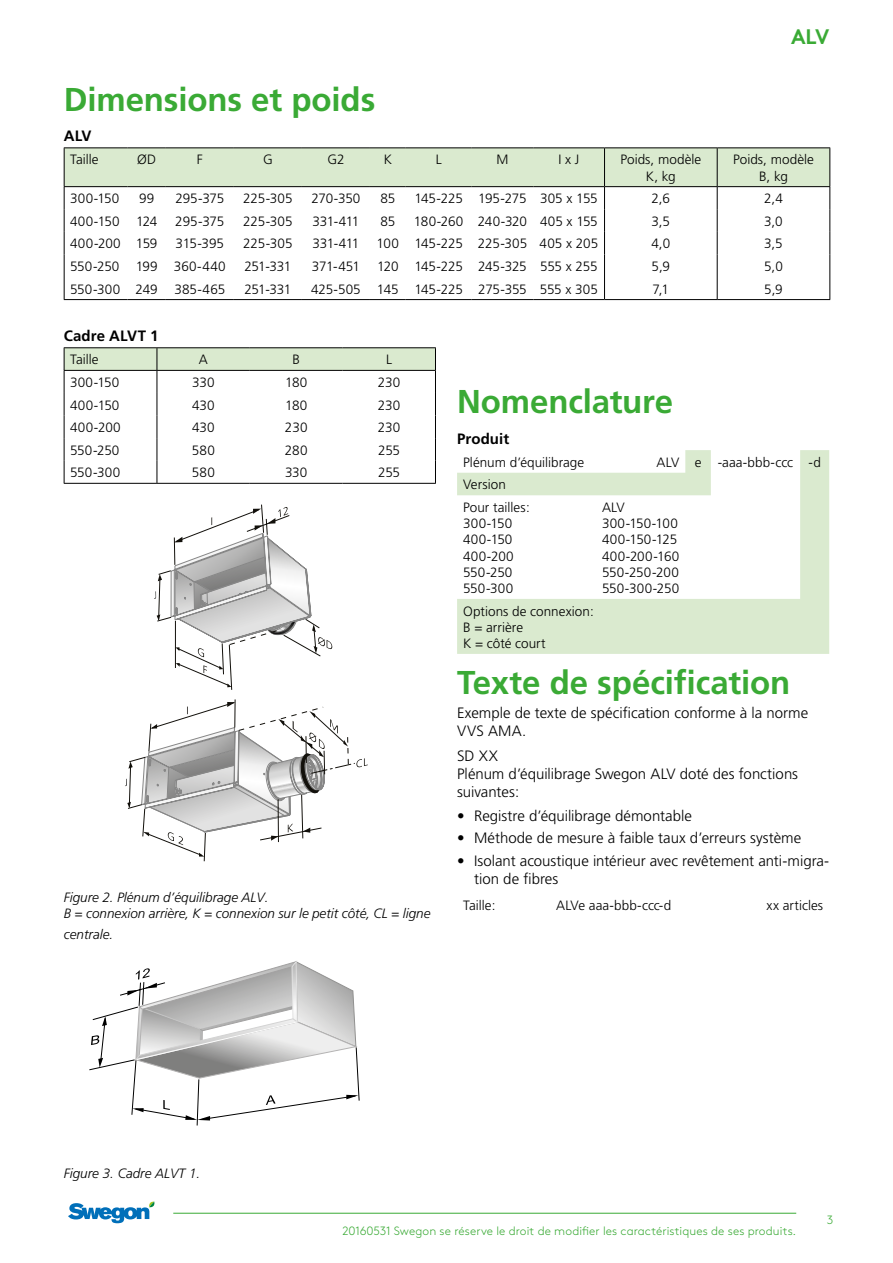
<style>
.page{position:relative;width:893px;height:1263px;background:#fff}
.page>*{position:absolute;margin:0;border:0;box-sizing:border-box;transform-origin:0 0}
.t1{font:700 33px "Frutiger";letter-spacing:-.005em;color:#3aaa35}
.t2{font:700 21px "Swegon Brown";color:#3aaa35}
.t3{font:300 15px/18px "Frutiger";color:#000}
.t4{font:700 15px "Frutiger";letter-spacing:.005em;color:#000}
.t5{font:300 13.5px/16.2px "Frutiger";color:#000}
.t6{font:italic 300 13.5px/16.2px "Frutiger";color:#000}
.t7{font:300 13.5px "Frutiger";letter-spacing:-.02em;color:#000}
.t8{font:300 12px "Swegon Brown";letter-spacing:.01em;color:#3aaa35}
</style>
<div class="page">
<hr style="left:173px;top:1213px;width:623px;height:1px;background:#3aaa35">
<svg style="left:68px;top:1201px;width:87px;height:22px"></svg>
<svg style="left:457px;top:450px;width:372px;height:204px"></svg>
<hr style="left:64px;top:347px;width:93px;height:1px;background:#000">
<hr style="left:157px;top:347px;width:93px;height:1px;background:#000">
<hr style="left:250px;top:347px;width:93px;height:1px;background:#000">
<hr style="left:343px;top:347px;width:93px;height:1px;background:#000">
<svg style="left:64px;top:348px;width:372px;height:135px"></svg>
<hr style="left:64px;top:483px;width:93px;height:1px;background:#000">
<hr style="left:157px;top:483px;width:93px;height:1px;background:#000">
<hr style="left:250px;top:483px;width:93px;height:1px;background:#000">
<hr style="left:343px;top:483px;width:93px;height:1px;background:#000">
<svg style="left:89px;top:961px;width:271px;height:165px"></svg>
<hr style="left:64px;top:147px;width:64px;height:1px;background:#000">
<hr style="left:128px;top:147px;width:38px;height:1px;background:#000">
<hr style="left:166px;top:147px;width:68px;height:1px;background:#000">
<hr style="left:234px;top:147px;width:68px;height:1px;background:#000">
<hr style="left:302px;top:147px;width:68px;height:1px;background:#000">
<hr style="left:370px;top:147px;width:36px;height:1px;background:#000">
<hr style="left:406px;top:147px;width:66px;height:1px;background:#000">
<hr style="left:472px;top:147px;width:61px;height:1px;background:#000">
<hr style="left:533px;top:147px;width:71px;height:1px;background:#000">
<hr style="left:604px;top:147px;width:113px;height:1px;background:#000">
<hr style="left:717px;top:147px;width:113px;height:1px;background:#000">
<hr style="left:64px;top:299px;width:64px;height:1px;background:#000">
<hr style="left:128px;top:299px;width:38px;height:1px;background:#000">
<hr style="left:166px;top:299px;width:68px;height:1px;background:#000">
<hr style="left:234px;top:299px;width:68px;height:1px;background:#000">
<hr style="left:302px;top:299px;width:68px;height:1px;background:#000">
<hr style="left:370px;top:299px;width:36px;height:1px;background:#000">
<hr style="left:406px;top:299px;width:66px;height:1px;background:#000">
<hr style="left:472px;top:299px;width:61px;height:1px;background:#000">
<hr style="left:533px;top:299px;width:71px;height:1px;background:#000">
<hr style="left:604px;top:299px;width:113px;height:1px;background:#000">
<hr style="left:717px;top:299px;width:113px;height:1px;background:#000">
<svg style="left:64px;top:148px;width:766px;height:151px"></svg>
<svg style="left:253px;top:504px;width:79px;height:153px"></svg>
<svg style="left:154px;top:509px;width:136px;height:353px"></svg>
<svg style="left:199px;top:853px;width:5px;height:3px"></svg>
<svg style="left:125px;top:699px;width:243px;height:146px"></svg>
<h2 class="t2" style="left:791px;top:20px;width:40px">ALV</h2>
<h1 class="t1" style="left:64px;top:80px;width:313px">Dimensions et poids</h1>
<p class="t4" style="left:64px;top:127px;width:29px">ALV</p>
<p class="t5" style="left:70px;top:152px;width:30px">Taille</p>
<p class="t5" style="left:137px;top:152px;width:21px">ØD</p>
<p class="t5" style="left:197px;top:152px;width:7px">F</p>
<p class="t5" style="left:263px;top:152px;width:11px">G</p>
<p class="t5" style="left:327px;top:152px;width:19px">G2</p>
<p class="t5" style="left:384px;top:152px;width:10px">K</p>
<p class="t5" style="left:436px;top:152px;width:7px">L</p>
<p class="t5" style="left:496px;top:152px;width:14px">M</p>
<p class="t5" style="left:558px;top:152px;width:22px">I x J</p>
<p class="t5" style="left:620px;top:152px;width:83px;text-align:center">Poids, modèle<br>K, kg</p>
<p class="t5" style="left:733px;top:152px;width:83px;text-align:center">Poids, modèle<br>B, kg</p>
<p class="t5" style="left:70px;top:190px;width:51px">300-150</p>
<p class="t5" style="left:139px;top:190px;width:17px">99</p>
<p class="t5" style="left:175px;top:190px;width:51px">295-375</p>
<p class="t5" style="left:243px;top:190px;width:51px">225-305</p>
<p class="t5" style="left:311px;top:190px;width:51px">270-350</p>
<p class="t5" style="left:380px;top:190px;width:16px">85</p>
<p class="t7" style="left:414px;top:191px;width:185px">145-225 195-275 305 x 155</p>
<p class="t5" style="left:652px;top:190px;width:20px">2,6</p>
<p class="t5" style="left:764px;top:190px;width:20px">2,4</p>
<p class="t5" style="left:70px;top:213px;width:89px">400-150 124</p>
<p class="t5" style="left:175px;top:213px;width:51px">295-375</p>
<p class="t5" style="left:243px;top:213px;width:51px">225-305</p>
<p class="t5" style="left:312px;top:213px;width:48px">331-411</p>
<p class="t5" style="left:380px;top:213px;width:16px">85</p>
<p class="t5" style="left:414px;top:213px;width:185px">180-260 240-320 405 x 155</p>
<p class="t5" style="left:652px;top:213px;width:20px">3,5</p>
<p class="t5" style="left:764px;top:213px;width:20px">3,0</p>
<p class="t5" style="left:70px;top:236px;width:89px">400-200 159</p>
<p class="t5" style="left:176px;top:236px;width:50px">315-395</p>
<p class="t5" style="left:243px;top:236px;width:51px">225-305</p>
<p class="t5" style="left:312px;top:236px;width:48px">331-411</p>
<p class="t5" style="left:377px;top:236px;width:223px">100 145-225 225-305 405 x 205</p>
<p class="t5" style="left:651px;top:236px;width:20px">4,0</p>
<p class="t5" style="left:764px;top:236px;width:20px">3,5</p>
<p class="t5" style="left:70px;top:258px;width:157px">550-250 199 360-440</p>
<p class="t5" style="left:244px;top:258px;width:48px">251-331</p>
<p class="t5" style="left:312px;top:258px;width:49px">371-451</p>
<p class="t7" style="left:377px;top:259px;width:222px">120 145-225 245-325 555 x 255</p>
<p class="t5" style="left:652px;top:258px;width:20px">5,9</p>
<p class="t5" style="left:764px;top:258px;width:20px">5,0</p>
<p class="t5" style="left:70px;top:281px;width:157px">550-300 249 385-465</p>
<p class="t5" style="left:244px;top:281px;width:48px">251-331</p>
<p class="t5" style="left:311px;top:281px;width:288px">425-505 145 145-225 275-355 555 x 305</p>
<p class="t5" style="left:653px;top:281px;width:18px">7,1</p>
<p class="t5" style="left:764px;top:281px;width:20px">5,9</p>
<p class="t4" style="left:64px;top:327px;width:96px">Cadre ALVT 1</p>
<p class="t5" style="left:70px;top:352px;width:30px">Taille</p>
<p class="t5" style="left:199px;top:352px;width:11px">A</p>
<p class="t5" style="left:292px;top:352px;width:9px">B</p>
<p class="t5" style="left:386px;top:352px;width:7px">L</p>
<p class="t5" style="left:70px;top:374px;width:51px">300-150</p>
<p class="t5" style="left:192px;top:374px;width:24px">330</p>
<p class="t5" style="left:285px;top:374px;width:24px">180</p>
<p class="t5" style="left:378px;top:374px;width:24px">230</p>
<p class="t5" style="left:70px;top:397px;width:51px">400-150</p>
<p class="t5" style="left:192px;top:397px;width:24px">430</p>
<p class="t5" style="left:285px;top:397px;width:24px">180</p>
<p class="t5" style="left:378px;top:397px;width:24px">230</p>
<p class="t5" style="left:70px;top:419px;width:52px">400-200</p>
<p class="t5" style="left:192px;top:419px;width:24px">430</p>
<p class="t5" style="left:285px;top:419px;width:24px">230</p>
<p class="t5" style="left:378px;top:419px;width:24px">230</p>
<p class="t5" style="left:70px;top:442px;width:51px">550-250</p>
<p class="t5" style="left:192px;top:442px;width:24px">580</p>
<p class="t5" style="left:285px;top:442px;width:24px">280</p>
<p class="t5" style="left:378px;top:442px;width:23px">255</p>
<p class="t5" style="left:70px;top:464px;width:52px">550-300</p>
<p class="t5" style="left:192px;top:464px;width:24px">580</p>
<p class="t5" style="left:285px;top:464px;width:24px">330</p>
<p class="t5" style="left:378px;top:464px;width:23px">255</p>
<p class="t6" style="left:64px;top:889px;width:368px">Figure 2. Plénum d’équilibrage ALV.<br>B = connexion arrière, K = connexion sur le petit côté, CL = ligne</p>
<p class="t6" style="left:64px;top:926px;width:51px">centrale.</p>
<h1 class="t1" style="left:457px;top:382px;width:218px">Nomenclature</h1>
<p class="t4" style="left:457px;top:430px;width:54px">Produit</p>
<p class="t5" style="left:463px;top:454px;width:123px">Plénum d’équilibrage</p>
<p class="t5" style="left:657px;top:454px;width:166px">ALV e -aaa-bbb-ccc -d</p>
<p class="t5" style="left:463px;top:473px;width:68px;line-height:22.6px">Version<br>Pour tailles:</p>
<p class="t5" style="left:463px;top:515px;width:52px;text-align:justify">300-150<br>400-150<br>400-200<br>550-250<br>550-300</p>
<p class="t5" style="left:602px;top:499px;width:79px">ALV<br>300-150-100<br>400-150-125<br>400-200-160<br>550-250-200<br>550-300-250</p>
<p class="t5" style="left:463px;top:603px;width:132px">Options de connexion:<br>B = arrière<br>K = côté court</p>
<h1 class="t1" style="left:457px;top:663px;width:335px">Texte de spécification</h1>
<p class="t3" style="left:457px;top:704px;width:353px">Exemple de texte de spécification conforme à la norme<br>VVS AMA.</p>
<p class="t3" style="left:457px;top:746px;width:342px">SD XX<br>Plénum d’équilibrage Swegon ALV doté des fonctions suivantes:</p>
<p class="t3" style="left:457px;top:807px;width:236px">• Registre d’équilibrage démontable</p>
<p class="t3" style="left:457px;top:829px;width:346px">• Méthode de mesure à faible taux d’erreurs système</p>
<p class="t3" style="left:474px;top:851px;width:357px;text-indent:-17px">• Isolant acoustique intérieur avec revêtement anti-migra&shy;tion de fibres</p>
<p class="t5" style="left:463px;top:897px;width:34px">Taille:</p>
<p class="t5" style="left:556px;top:897px;width:117px">ALVe aaa-bbb-ccc-d</p>
<p class="t5" style="left:766px;top:897px;width:58px">xx articles</p>
<p class="t6" style="left:64px;top:1165px;width:138px">Figure 3. Cadre ALVT 1.</p>
<p class="t8" style="left:343px;top:1221px;width:455px">20160531 Swegon se réserve le droit de modifier les caractéristiques de ses produits.</p>
<p class="t8" style="left:827px;top:1211px;width:8px">3</p>
</div>
